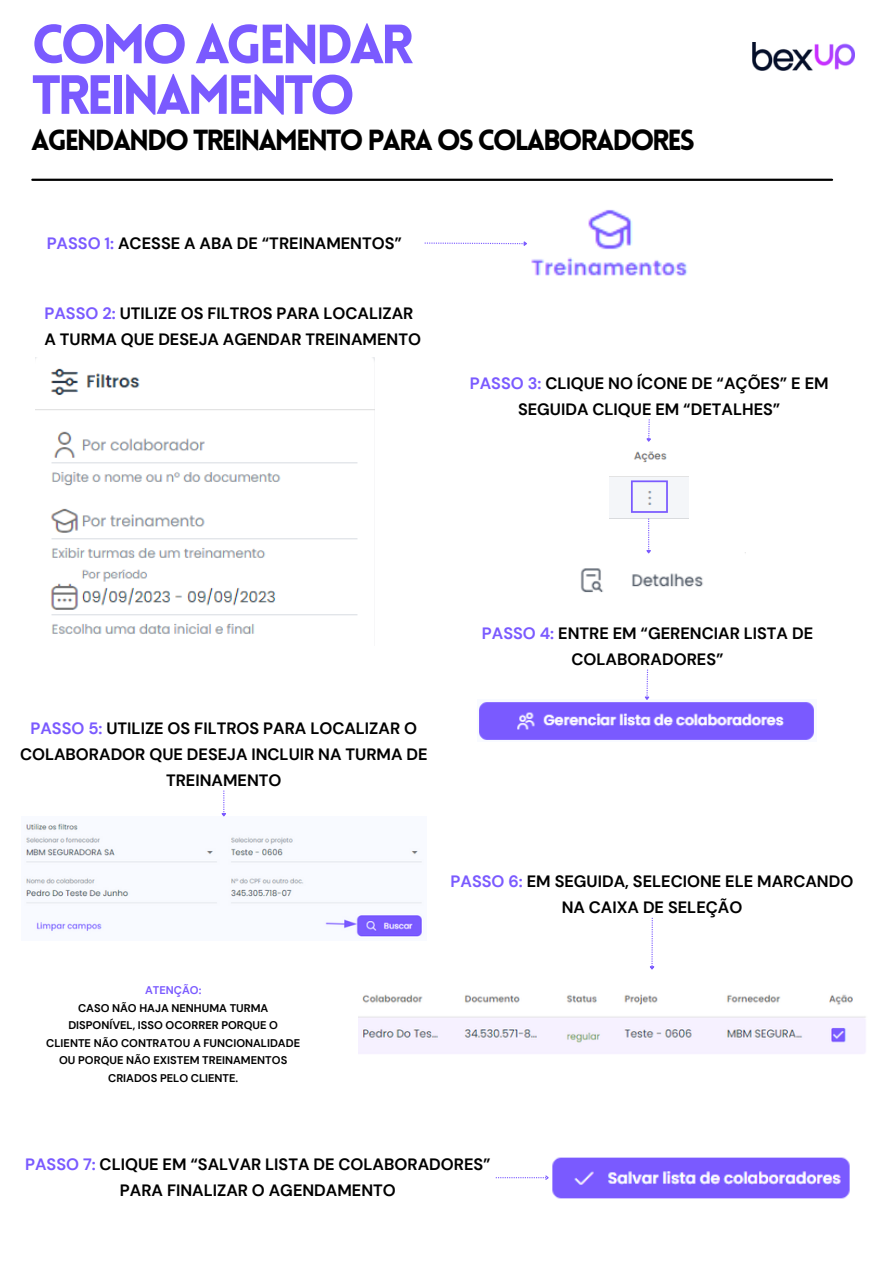
<style>
.page{position:relative;width:893px;height:1264px;background:#fff}
.page>*{position:absolute;margin:0;border:0;box-sizing:border-box;transform-origin:0 0}
.t1{font:900 54px/50.6px "Lovelo";letter-spacing:-.075em;color:#7a5aff}
.t2{font:900 28.5px "Lovelo";letter-spacing:-.075em;color:#000}
.t3{font:700 16.35px/25.8px "DM Sans";color:#000;text-align:center}
.t4{font:700 11.1px/17.5px "DM Sans";color:#000;text-align:center}
.t5{font:700 11.1px "DM Sans";color:#7a5aff}
.s1{color:#7a5aff}
</style>
<div class="page">
<hr style="left:32px;top:179px;width:800px;height:2px;background:#000">
<img style="left:752px;top:42px;width:102px;height:29px">
<img style="left:531px;top:209px;width:157px;height:67px">
<svg style="left:424px;top:241px;width:103px;height:5px"></svg>
<img style="left:609px;top:451px;width:79px;height:67px">
<svg style="left:646px;top:419px;width:5px;height:23px"></svg>
<img style="left:580px;top:568px;width:123px;height:25px">
<svg style="left:644px;top:518px;width:8px;height:36px"></svg>
<img style="left:479px;top:702px;width:335px;height:38px">
<svg style="left:645px;top:669px;width:5px;height:31px"></svg>
<img style="left:26px;top:823px;width:396px;height:114px">
<svg style="left:221px;top:790px;width:5px;height:27px"></svg>
<img style="left:552px;top:1157px;width:298px;height:42px">
<img style="left:35px;top:357px;width:339px;height:277px">
<img style="left:358px;top:994px;width:508px;height:60px">
<svg style="left:649px;top:917px;width:6px;height:53px"></svg>
<svg style="left:495px;top:1175px;width:54px;height:5px"></svg>
<p class="t1" style="left:32px;top:24px;width:383px">COMO AGENDAR<br>TREINAMENTO</p>
<p class="t2" style="left:31px;top:129px;width:665px">AGENDANDO TREINAMENTO PARA OS COLABORADORES</p>
<p class="t3" style="left:47px;top:231px;width:357px"><span class="s1">PASSO 1:</span> ACESSE A ABA DE “TREINAMENTOS”</p>
<p class="t3" style="left:44px;top:300px;width:378px;text-align:left"><span class="s1">PASSO 2:</span> UTILIZE OS FILTROS PARA LOCALIZAR<br>A TURMA QUE DESEJA AGENDAR TREINAMENTO</p>
<p class="t3" style="left:470px;top:370px;width:360px"><span class="s1">PASSO 3:</span> CLIQUE NO ÍCONE DE “AÇÕES” E EM<br>SEGUIDA CLIQUE EM “DETALHES”</p>
<p class="t3" style="left:20px;top:715px;width:409px"><span class="s1">PASSO 5:</span> UTILIZE OS FILTROS PARA LOCALIZAR O<br>COLABORADOR QUE DESEJA INCLUIR NA TURMA DE<br>TREINAMENTO</p>
<p class="t3" style="left:482px;top:620px;width:333px"><span class="s1">PASSO 4:</span> ENTRE EM “GERENCIAR LISTA DE<br>COLABORADORES”</p>
<p class="t5" style="left:145px;top:982px;width:58px">ATENÇÃO:</p>
<p class="t4" style="left:46px;top:998px;width:255px">CASO NÃO HAJA NENHUMA TURMA<br>DISPONÍVEL, ISSO OCORRER PORQUE O<br>CLIENTE NÃO CONTRATOU A FUNCIONALIDADE<br>OU PORQUE NÃO EXISTEM TREINAMENTOS<br>CRIADOS PELO CLIENTE.</p>
<p class="t3" style="left:450px;top:868px;width:404px"><span class="s1">PASSO 6:</span> EM SEGUIDA, SELECIONE ELE MARCANDO<br>NA CAIXA DE SELEÇÃO</p>
<p class="t3" style="left:25px;top:1151px;width:467px"><span class="s1">PASSO 7:</span> CLIQUE EM “SALVAR LISTA DE COLABORADORES”<br>PARA FINALIZAR O AGENDAMENTO</p>
</div>
